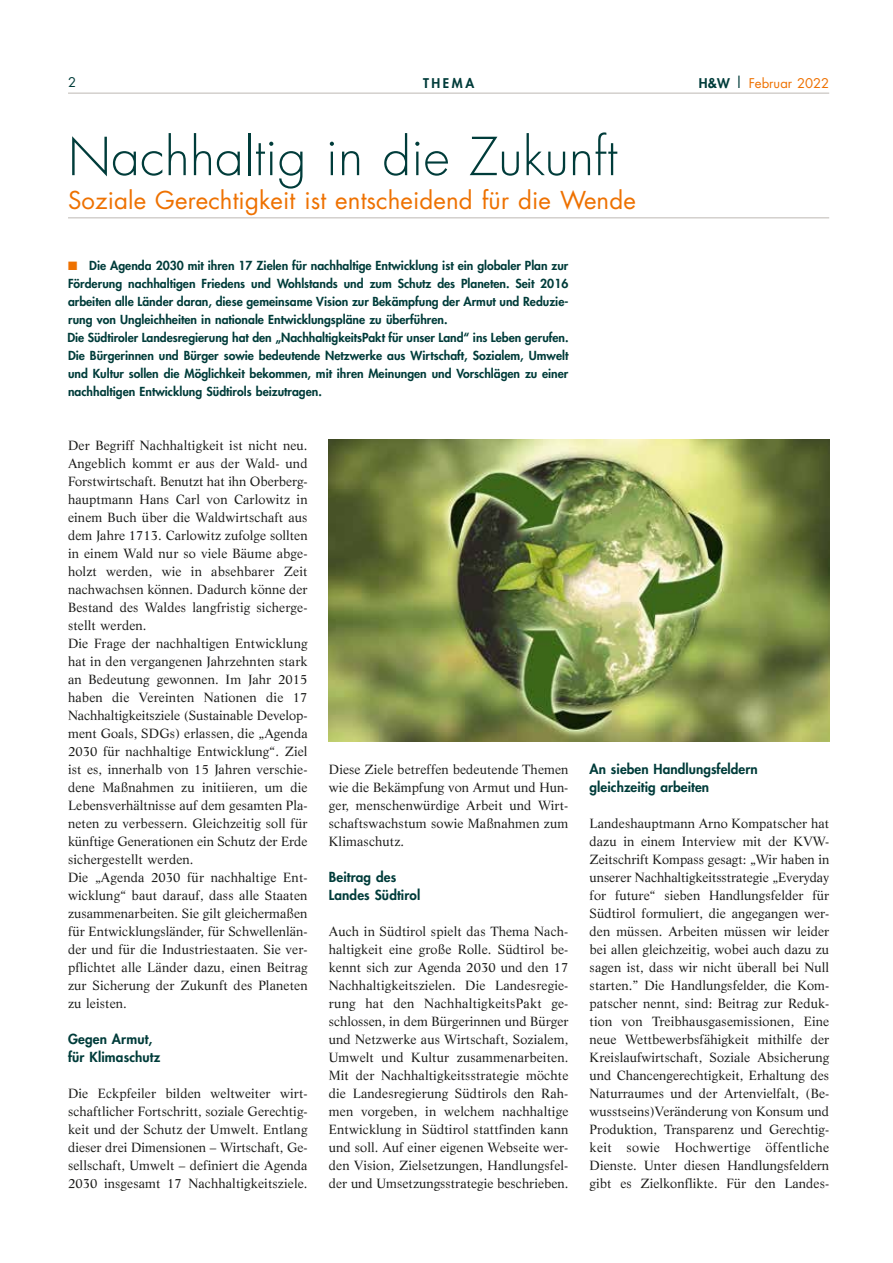
<style>
.page{position:relative;width:893px;height:1263px;background:#fff}
.page>*{position:absolute;margin:0;border:0;box-sizing:border-box;transform-origin:0 0}
.t1{font:300 51px "Futura";letter-spacing:.005em;color:#003c3a}
.t2{font:24px "Futura";letter-spacing:.005em;color:#ee7100}
.t3{font:800 13.5px/18px "Futura";letter-spacing:.01em;color:#003c3a}
.t4{font:13.05px/18px "Life LT Std";letter-spacing:.01em;color:#1a1a18;text-align:justify}
.t5{font:13.05px "Futura";color:#ee7100}
.t6{font:800 13.05px "Futura";letter-spacing:.2em;color:#003c3a}
.t7{font:13.05px "Futura";color:#003c3a}
.t8{font:800 12.15px/18px "Futura";color:#003c3a}
.s1{font-weight:800;color:#003c3a}
.s2{font-size:15px;color:#003c3a}
.s3{color:#ee7100}
</style>
<div class="page">
<hr style="left:68px;top:217px;width:761px;height:1px;background:#bdb9b3">
<img style="left:329px;top:439px;width:500px;height:302px">
<hr style="left:68px;top:93px;width:761px;height:1px;background:#bdb9b3">
<p class="t7" style="left:68px;top:73px;width:10px">2</p>
<p class="t6" style="left:423px;top:74px;width:53px">THEMA</p>
<p class="t5" style="left:699px;top:74px;width:132px"><span class="s1">H&amp;W</span> <span class="s2">|</span> Februar 2022</p>
<h1 class="t1" style="left:68px;top:124px;width:551px">Nachhaltig in die Zukunft</h1>
<h2 class="t2" style="left:68px;top:184px;width:569px">Soziale Gerechtigkeit ist entscheidend für die Wende</h2>
<p class="t8" style="left:67px;top:256px;width:503px"><span class="s3">■</span> Die Agenda 2030 mit ihren 17 Zielen für nachhaltige Entwicklung ist ein globaler Plan zur Förderung nachhaltigen Friedens und Wohlstands und zum Schutz des Planeten. Seit 2016 arbeiten alle Länder daran, diese gemeinsame Vision zur Bekämpfung der Armut und Reduzie&shy;rung von Ungleichheiten in nationale Entwicklungspläne zu überführen.<br>Die Südtiroler Landesregierung hat den „NachhaltigkeitsPakt für unser Land“ ins Leben gerufen.<br>Die Bürgerinnen und Bürger sowie bedeutende Netzwerke aus Wirtschaft, Sozialem, Umwelt und Kultur sollen die Möglichkeit bekommen, mit ihren Meinungen und Vorschlägen zu einer nachhaltigen Entwicklung Südtirols beizutragen.</p>
<p class="t4" style="left:68px;top:436px;width:241px;text-align:left">Der Begriff Nachhaltigkeit ist nicht neu.<br>Angeblich kommt er aus der Wald- und Forstwirtschaft. Benutzt hat ihn Oberberg&shy;hauptmann Hans Carl von Carlowitz in einem Buch über die Waldwirtschaft aus dem Jahre 1713. Carlowitz zufolge sollten in einem Wald nur so viele Bäume abge&shy;holzt werden, wie in absehbarer Zeit nachwachsen können. Dadurch könne der Bestand des Waldes langfristig sicherge&shy;stellt werden.<br>Die Frage der nachhaltigen Entwicklung hat in den vergangenen Jahrzehnten stark an Bedeutung gewonnen. Im Jahr 2015 haben die Vereinten Nationen die 17<br>Nachhaltigkeitsziele (Sustainable Develop&shy;ment Goals, SDGs) erlassen, die „Agenda 2030 für nachhaltige Entwicklung“. Ziel ist es, innerhalb von 15 Jahren verschie&shy;dene Maßnahmen zu initiieren, um die Lebensverhältnisse auf dem gesamten Pla&shy;neten zu verbessern. Gleichzeitig soll für künftige Generationen ein Schutz der Erde sichergestellt werden.<br>Die „Agenda 2030 für nachhaltige Ent&shy;wicklung“ baut darauf, dass alle Staaten zusammenarbeiten. Sie gilt gleichermaßen für Entwicklungsländer, für Schwellenlän&shy;der und für die Industriestaaten. Sie ver&shy;pflichtet alle Länder dazu, einen Beitrag zur Sicherung der Zukunft des Planeten zu leisten.</p>
<p class="t3" style="left:68px;top:1030px;width:94px">Gegen Armut, für Klimaschutz</p>
<p class="t4" style="left:68px;top:1084px;width:241px">Die Eckpfeiler bilden weltweiter wirt&shy;schaftlicher Fortschritt, soziale Gerechtig&shy;keit und der Schutz der Umwelt. Entlang dieser drei Dimensionen – Wirtschaft, Ge&shy;sellschaft, Umwelt – definiert die Agenda 2030 insgesamt 17 Nachhaltigkeitsziele.</p>
<p class="t4" style="left:329px;top:760px;width:241px">Diese Ziele betreffen bedeutende Themen wie die Bekämpfung von Armut und Hun&shy;ger, menschenwürdige Arbeit und Wirt&shy;schaftswachstum sowie Maßnahmen zum Klimaschutz.</p>
<p class="t3" style="left:329px;top:868px;width:93px">Beitrag des<br>Landes Südtirol</p>
<p class="t4" style="left:329px;top:922px;width:241px">Auch in Südtirol spielt das Thema Nach&shy;haltigkeit eine große Rolle. Südtirol be&shy;kennt sich zur Agenda 2030 und den 17<br>Nachhaltigkeitszielen. Die Landesregie&shy;rung hat den NachhaltigkeitsPakt ge&shy;schlossen, in dem Bürgerinnen und Bürger und Netzwerke aus Wirtschaft, Sozialem, Umwelt und Kultur zusammenarbeiten.<br>Mit der Nachhaltigkeitsstrategie möchte die Landesregierung Südtirols den Rah&shy;men vorgeben, in welchem nachhaltige Entwicklung in Südtirol stattfinden kann und soll. Auf einer eigenen Webseite wer&shy;den Vision, Zielsetzungen, Handlungsfel&shy;der und Umsetzungsstrategie beschrieben.</p>
<p class="t3" style="left:590px;top:760px;width:170px">An sieben Handlungsfeldern gleichzeitig arbeiten</p>
<p class="t4" style="left:590px;top:814px;width:241px">Landeshauptmann Arno Kompatscher hat dazu in einem Interview mit der KVW-Zeitschrift Kompass gesagt: „Wir haben in unserer Nachhaltigkeitsstrategie „Everyday for future“ sieben Handlungsfelder für Südtirol formuliert, die angegangen wer&shy;den müssen. Arbeiten müssen wir leider bei allen gleichzeitig, wobei auch dazu zu sagen ist, dass wir nicht überall bei Null starten.” Die Handlungsfelder, die Kom&shy;patscher nennt, sind: Beitrag zur Reduk&shy;tion von Treibhausgasemissionen, Eine neue Wettbewerbsfähigkeit mithilfe der Kreislaufwirtschaft, Soziale Absicherung und Chancengerechtigkeit, Erhaltung des Naturraumes und der Artenvielfalt, (Be&shy;wusstseins)Veränderung von Konsum und Produktion, Transparenz und Gerechtig&shy;keit sowie Hochwertige öffentliche Dienste. Unter diesen Handlungsfeldern gibt es Zielkonflikte. Für den Landes-</p>
</div>
